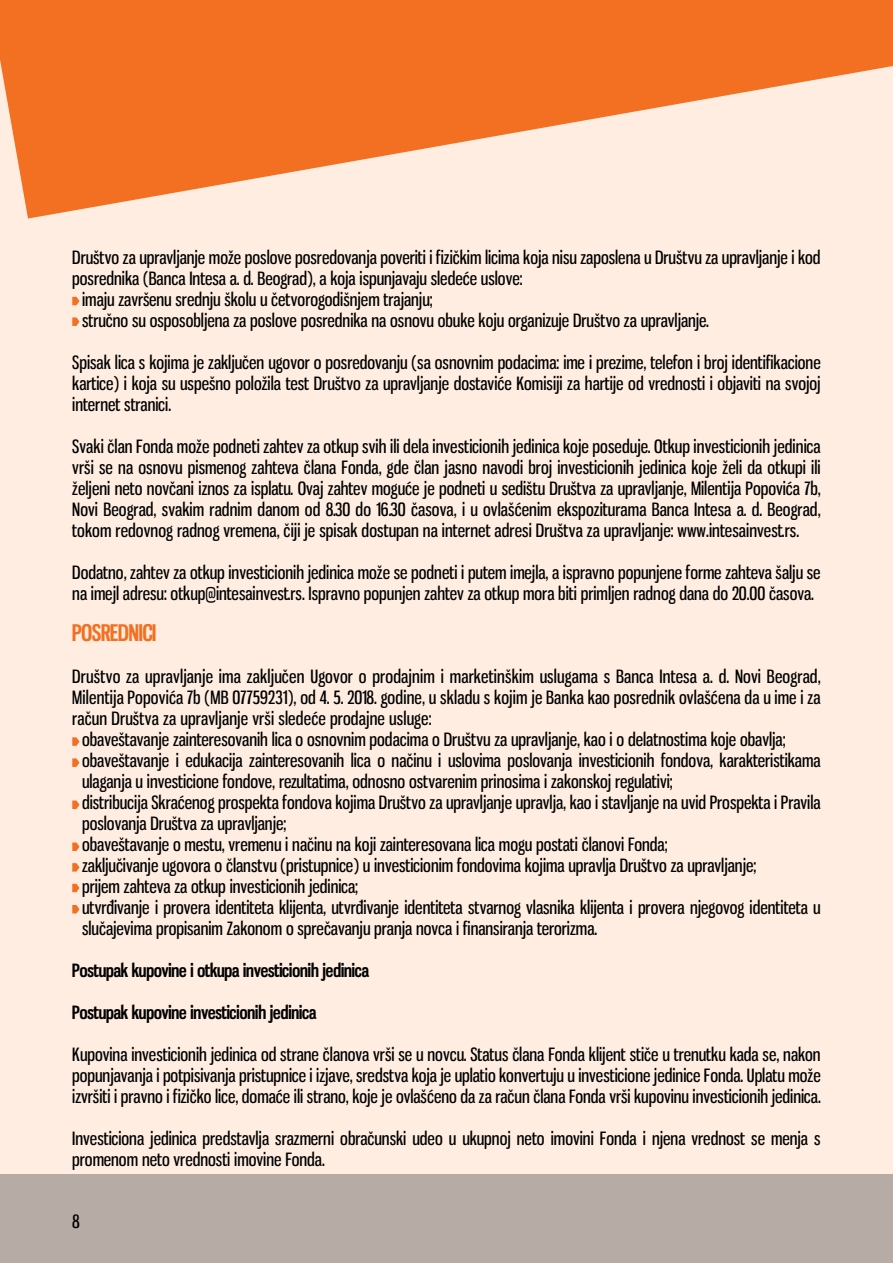
<style>
.page{position:relative;width:893px;height:1263px;background:#feede0}
.page>*{position:absolute;margin:0;border:0;box-sizing:border-box;transform-origin:0 0}
.t1{font:700 22.5px "Gnuolane";color:#f36f21}
.t2{font:18px/21px "Gnuolane";color:#000;text-align:justify}
.t3{font:700 18px "Gnuolane";color:#000}
</style>
<div class="page">
<svg style="left:0;top:0;width:893px;height:219px;fill:#f36f21"></svg>
<div style="left:0;top:1174px;width:893px;height:89px;background:#b7aca5"></div>
<svg style="left:72px;top:297px;width:7px;height:8px"></svg>
<svg style="left:72px;top:317px;width:7px;height:9px"></svg>
<svg style="left:72px;top:737px;width:7px;height:9px"></svg>
<svg style="left:72px;top:758px;width:7px;height:9px"></svg>
<svg style="left:72px;top:800px;width:7px;height:9px"></svg>
<svg style="left:72px;top:842px;width:7px;height:9px"></svg>
<svg style="left:72px;top:863px;width:7px;height:8px"></svg>
<svg style="left:72px;top:884px;width:7px;height:8px"></svg>
<svg style="left:72px;top:905px;width:7px;height:8px"></svg>
<p class="t2" style="left:72px;top:245px;width:750px">Društvo za upravljanje može poslove posredovanja poveriti i fizičkim licima koja nisu zaposlena u Društvu za upravljanje i kod</p>
<p class="t2" style="left:72px;top:266px;width:452px">posrednika (Banca Intesa a. d. Beograd), a koja ispunjavaju sledeće uslove:</p>
<p class="t2" style="left:82px;top:287px;width:352px">imaju završenu srednju školu u četvorogodišnjem trajanju;</p>
<p class="t2" style="left:82px;top:308px;width:628px">stručno su osposobljena za poslove posrednika na osnovu obuke koju organizuje Društvo za upravljanje.</p>
<p class="t2" style="left:72px;top:350px;width:750px">Spisak lica s kojima je zaključen ugovor o posredovanju (sa osnovnim podacima: ime i prezime, telefon i broj identifikacione kartice) i koja su uspešno položila test Društvo za upravljanje dostaviće Komisiji za hartije od vrednosti i objaviti na svojoj internet stranici.</p>
<p class="t2" style="left:72px;top:434px;width:750px">Svaki član Fonda može podneti zahtev za otkup svih ili dela investicionih jedinica koje poseduje. Otkup investicionih jedinica vrši se na osnovu pismenog zahteva člana Fonda, gde član jasno navodi broj investicionih jedinica koje želi da otkupi ili željeni neto novčani iznos za isplatu. Ovaj zahtev moguće je podneti u sedištu Društva za upravljanje, Milentija Popovića 7b, Novi Beograd, svakim radnim danom od 8.30 do 16.30 časova, i u ovlašćenim ekspoziturama Banca Intesa a. d. Beograd, tokom redovnog radnog vremena, čiji je spisak dostupan na internet adresi Društva za upravljanje: www.intesainvest.rs.</p>
<p class="t2" style="left:72px;top:560px;width:750px">Dodatno, zahtev za otkup investicionih jedinica može se podneti i putem imejla, a ispravno popunjene forme zahteva šalju se na imejl adresu: otkup@intesainvest.rs. Ispravno popunjen zahtev za otkup mora biti primljen radnog dana do 20.00 časova.</p>
<p class="t1" style="left:72px;top:617px;width:85px">POSREDNICI</p>
<p class="t2" style="left:72px;top:665px;width:750px">Društvo za upravljanje ima zaključen Ugovor o prodajnim i marketinškim uslugama s Banca Intesa a. d. Novi Beograd,</p>
<p class="t2" style="left:72px;top:686px;width:750px">Milentija Popovića 7b (MB 07759231), od 4. 5. 2018. godine, u skladu s kojim je Banka kao posrednik ovlašćena da u ime i za</p>
<p class="t2" style="left:72px;top:707px;width:361px">račun Društva za upravljanje vrši sledeće prodajne usluge:</p>
<p class="t2" style="left:82px;top:728px;width:705px">obaveštavanje zainteresovanih lica o osnovnim podacima o Društvu za upravljanje, kao i o delatnostima koje obavlja;</p>
<p class="t2" style="left:82px;top:749px;width:740px">obaveštavanje i edukacija zainteresovanih lica o načinu i uslovima poslovanja investicionih fondova, karakteristikama</p>
<p class="t2" style="left:82px;top:770px;width:592px">ulaganja u investicione fondove, rezultatima, odnosno ostvarenim prinosima i zakonskoj regulativi;</p>
<p class="t2" style="left:82px;top:791px;width:740px">distribucija Skraćenog prospekta fondova kojima Društvo za upravljanje upravlja, kao i stavljanje na uvid Prospekta i Pravila</p>
<p class="t2" style="left:82px;top:812px;width:206px">poslovanja Društva za upravljanje;</p>
<p class="t2" style="left:82px;top:833px;width:587px">obaveštavanje o mestu, vremenu i načinu na koji zainteresovana lica mogu postati članovi Fonda;</p>
<p class="t2" style="left:82px;top:854px;width:676px">zaključivanje ugovora o članstvu (pristupnice) u investicionim fondovima kojima upravlja Društvo za upravljanje;</p>
<p class="t2" style="left:82px;top:875px;width:278px">prijem zahteva za otkup investicionih jedinica;</p>
<p class="t2" style="left:82px;top:896px;width:740px">utvrđivanje i provera identiteta klijenta, utvrđivanje identiteta stvarnog vlasnika klijenta i provera njegovog identiteta u</p>
<p class="t2" style="left:82px;top:917px;width:517px">slučajevima propisanim Zakonom o sprečavanju pranja novca i finansiranja terorizma.</p>
<p class="t3" style="left:72px;top:958px;width:298px">Postupak kupovine i otkupa investicionih jedinica</p>
<p class="t3" style="left:72px;top:1000px;width:245px">Postupak kupovine investicionih jedinica</p>
<p class="t2" style="left:72px;top:1043px;width:750px">Kupovina investicionih jedinica od strane članova vrši se u novcu. Status člana Fonda klijent stiče u trenutku kada se, nakon popunjavanja i potpisivanja pristupnice i izjave, sredstva koja je uplatio konvertuju u investicione jedinice Fonda. Uplatu može izvršiti i pravno i fizičko lice, domaće ili strano, koje je ovlašćeno da za račun člana Fonda vrši kupovinu investicionih jedinica.</p>
<p class="t2" style="left:72px;top:1127px;width:750px">Investiciona jedinica predstavlja srazmerni obračunski udeo u ukupnoj neto imovini Fonda i njena vrednost se menja s promenom neto vrednosti imovine Fonda.</p>
<p class="t2" style="left:72px;top:1209px;width:9px">8</p>
</div>
